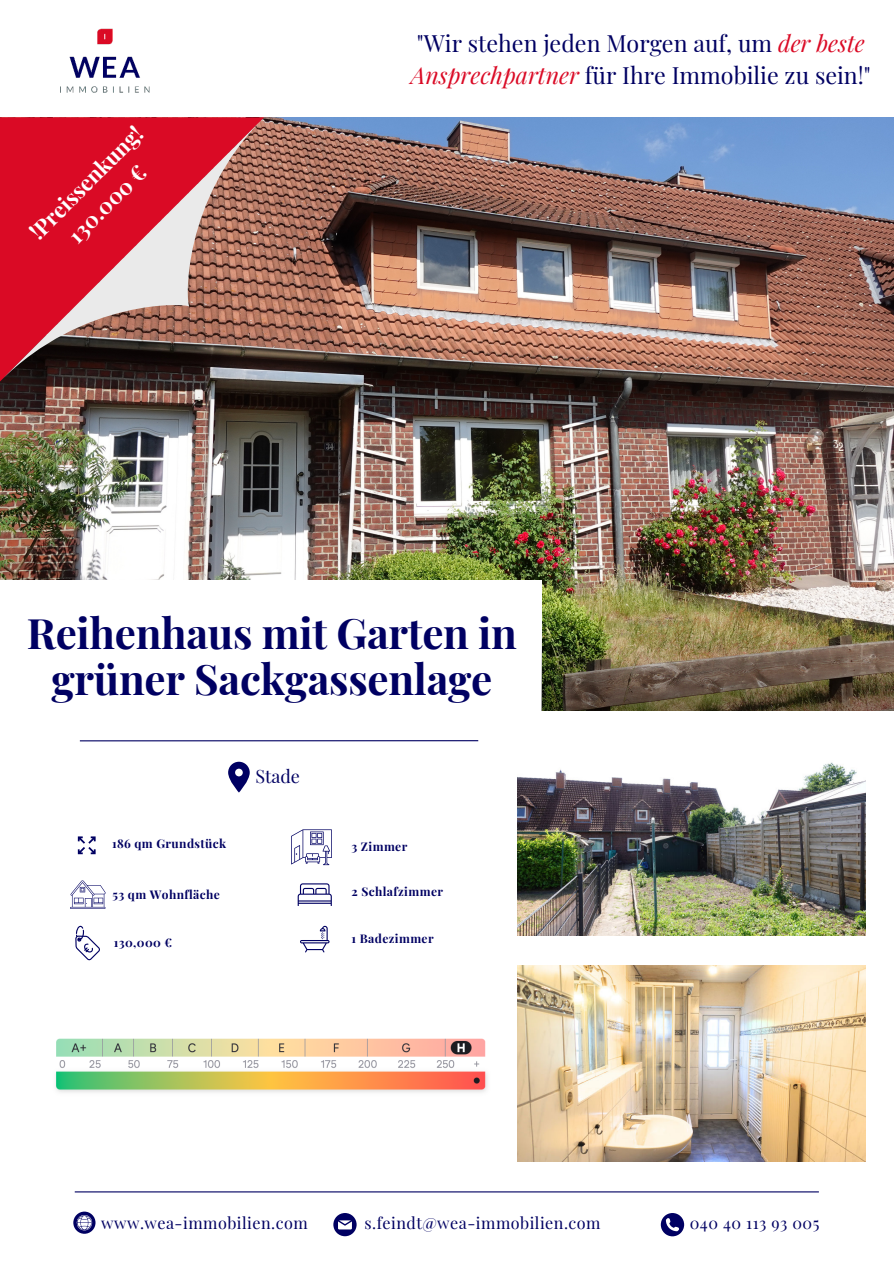
<style>
.page{position:relative;width:894px;height:1264px;background:#fff}
.page>*{position:absolute;margin:0;border:0;box-sizing:border-box;transform-origin:0 0}
.t1{font:700 42px/46.2px "Playfair Display";letter-spacing:-.005em;color:#000062;text-align:center}
.t2{font:23.25px/31.5px "Playfair Display";color:#000062}
.t3{font:700 21.6px/29.8px "Playfair Display";color:#fff;text-align:center}
.t4{font:18px "Playfair Display";color:#000062}
.t5{font:16.2px "Playfair Display";letter-spacing:.03em;color:#000062}
.t6{font:700 12px "Playfair Display";letter-spacing:.035em;color:#000062}
.s1{font-style:italic;color:#da0a25}
</style>
<div class="page">
<img style="left:0;top:117px;width:893px;height:463px">
<hr style="left:80px;top:740px;width:398px;height:1px;background:#000062">
<img style="left:541px;top:535px;width:352px;height:175px">
<svg style="left:78px;top:836px;width:18px;height:18px"></svg>
<svg style="left:300px;top:925px;width:29px;height:27px"></svg>
<svg style="left:297px;top:883px;width:34px;height:22px"></svg>
<img style="left:60px;top:28px;width:90px;height:65px">
<img style="left:517px;top:762px;width:348px;height:174px">
<img style="left:517px;top:965px;width:347px;height:196px">
<svg style="left:291px;top:829px;width:40px;height:36px"></svg>
<svg style="left:70px;top:880px;width:36px;height:28px"></svg>
<svg style="left:75px;top:925px;width:25px;height:35px"></svg>
<hr style="left:75px;top:1191px;width:743px;height:1px;background:#000062">
<svg style="left:660px;top:1213px;width:24px;height:23px"></svg>
<svg style="left:333px;top:1213px;width:23px;height:23px"></svg>
<svg style="left:73px;top:1211px;width:22px;height:22px"></svg>
<svg style="left:75px;top:1214px;width:17px;height:16px"></svg>
<svg style="left:228px;top:761px;width:21px;height:31px"></svg>
<img style="left:55px;top:1038px;width:433px;height:55px">
<svg style="left:0;top:117px;width:264px;height:264px;background:#b7424b"></svg>
<p class="t3" style="left:22px;top:223px;width:151px;rotate:-45deg">!Preissenkung!<br>130.000 €</p>
<p class="t2" style="left:411px;top:26px;width:461px">"Wir stehen jeden Morgen auf, um <span class="s1">der beste<br>Ansprechpartner</span> für Ihre Immobilie zu sein!"</p>
<h1 class="t1" style="left:27px;top:606px;width:491px">Reihenhaus mit Garten in grüner Sackgassenlage</h1>
<p class="t4" style="left:255px;top:762px;width:46px">Stade</p>
<p class="t6" style="left:112px;top:834px;width:116px">186 qm Grundstück</p>
<p class="t6" style="left:351px;top:836px;width:57px">3 Zimmer</p>
<p class="t6" style="left:351px;top:882px;width:93px">2 Schlafzimmer</p>
<p class="t6" style="left:351px;top:928px;width:84px">1 Badezimmer</p>
<p class="t6" style="left:112px;top:884px;width:109px">53 qm Wohnfläche</p>
<p class="t6" style="left:114px;top:932px;width:60px">130,000 €</p>
<p class="t5" style="left:101px;top:1209px;width:208px">www.wea-immobilien.com</p>
<p class="t5" style="left:689px;top:1209px;width:131px">040 40 113 93 005</p>
<p class="t5" style="left:364px;top:1209px;width:237px">s.feindt@wea-immobilien.com</p>
</div>
